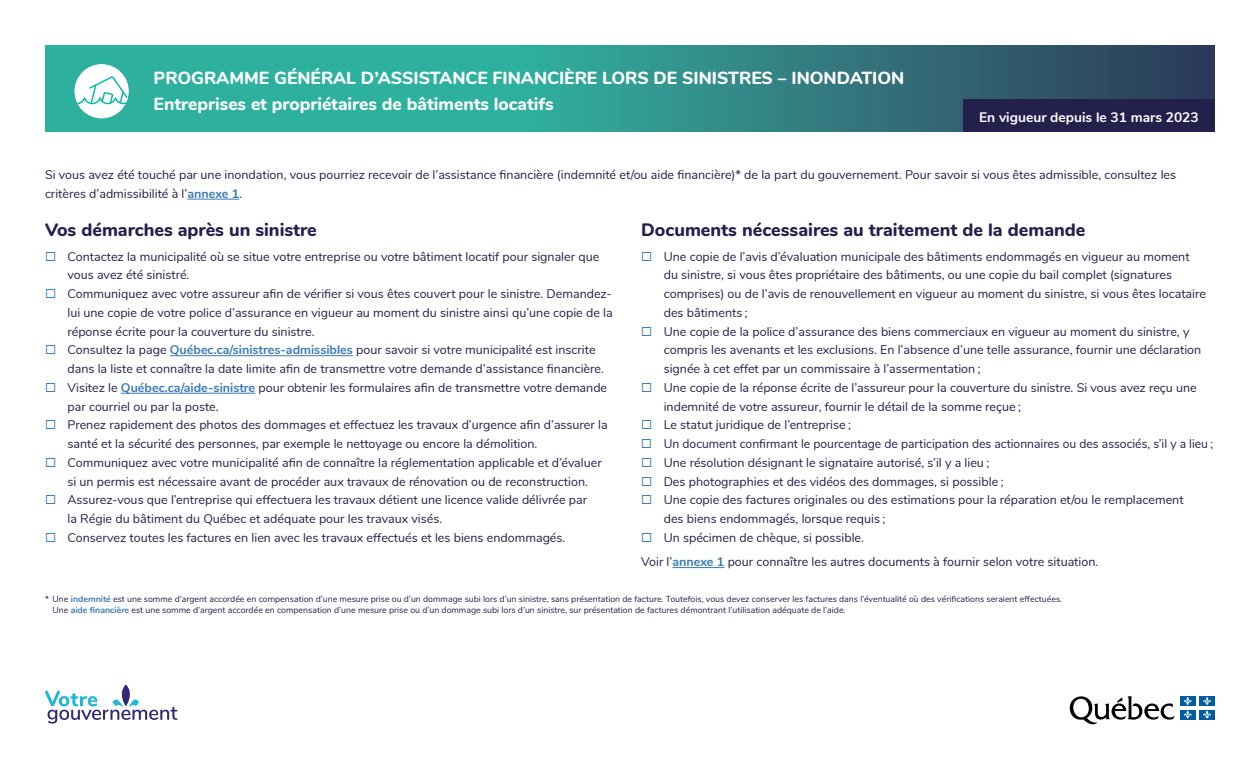
<style>
.page{position:relative;width:1260px;height:765px;background:#fff}
.page>*{position:absolute;margin:0;border:0;box-sizing:border-box;transform-origin:0 0}
.t1{font:800 18px "Nunito";color:#24204c}
.t2{font:800 17.5px/26px "Nunito";color:#fff}
.t3{font:700 13.75px "Nunito";color:#fff}
.t4{font:12.5px/18.8px "Nunito";color:#24204c}
.t5{font:8.75px/11.2px "Nunito";color:#24204c}
.s1{font-weight:700;color:#3b7bb7}
.s2{color:#3b7bb7}
</style>
<div class="page">
<svg style="left:45px;top:46px;width:1170px;height:86px;background:#2f918c"></svg>
<div style="left:74px;top:64px;width:55px;height:54px;background:#fff;border-radius:50%"></div>
<div style="left:963px;top:99px;width:252px;height:33px;background:#24204c"></div>
<hr style="left:187px;top:199px;width:52px;height:1px;background:#3b7bb7">
<svg style="left:1070px;top:696px;width:105px;height:29px"></svg>
<div style="left:1180px;top:696px;width:15px;height:10px;background:#005da1"></div>
<div style="left:1200px;top:696px;width:15px;height:10px;background:#005da1"></div>
<div style="left:1180px;top:710px;width:15px;height:9px;background:#005da1"></div>
<svg style="left:1184px;top:697px;width:8px;height:22px"></svg>
<div style="left:1200px;top:710px;width:15px;height:9px;background:#005da1"></div>
<svg style="left:1203px;top:697px;width:8px;height:22px"></svg>
<svg style="left:45px;top:684px;width:132px;height:40px"></svg>
<svg style="left:77px;top:76px;width:51px;height:28px"></svg>
<hr style="left:170px;top:355px;width:183px;height:1px;background:#3b7bb7">
<hr style="left:121px;top:393px;width:134px;height:1px;background:#3b7bb7">
<hr style="left:672px;top:567px;width:52px;height:1px;background:#3b7bb7">
<h2 class="t2" style="left:154px;top:64px;width:752px">PROGRAMME GÉNÉRAL D’ASSISTANCE FINANCIÈRE LORS DE SINISTRES – INONDATION<br>Entreprises et propriétaires de bâtiments locatifs</h2>
<p class="t3" style="left:979px;top:108px;width:221px">En vigueur depuis le 31 mars 2023</p>
<p class="t4" style="left:45px;top:165px;width:1133px">Si vous avez été touché par une inondation, vous pourriez recevoir de l’assistance financière (indemnité et/ou aide financière)* de la part du gouvernement. Pour savoir si vous êtes admissible, consultez les critères d’admissibilité à l’<span class="s1">annexe 1</span>.</p>
<h1 class="t1" style="left:45px;top:217px;width:273px">Vos démarches après un sinistre</h1>
<p class="t4" style="left:68px;top:246px;width:533px;text-indent:-22px"><span class="s2">◻</span> Contactez la municipalité où se situe votre entreprise ou votre bâtiment locatif pour signaler que vous avez été sinistré.</p>
<p class="t4" style="left:68px;top:284px;width:547px;text-align:justify;text-indent:-22px"><span class="s2">◻</span> Communiquez avec votre assureur afin de vérifier si vous êtes couvert pour le sinistre. Demandez&shy;lui une copie de votre police d’assurance en vigueur au moment du sinistre ainsi qu’une copie de la réponse écrite pour la couverture du sinistre.</p>
<p class="t4" style="left:68px;top:340px;width:538px;text-indent:-22px"><span class="s2">◻</span> Consultez la page <span class="s1">Québec.ca/sinistres-admissibles</span> pour savoir si votre municipalité est inscrite dans la liste et connaître la date limite afin de transmettre votre demande d’assistance financière.</p>
<p class="t4" style="left:68px;top:378px;width:541px;text-indent:-22px"><span class="s2">◻</span> Visitez le <span class="s1">Québec.ca/aide-sinistre</span> pour obtenir les formulaires afin de transmettre votre demande par courriel ou par la poste.</p>
<p class="t4" style="left:68px;top:415px;width:542px;text-indent:-22px"><span class="s2">◻</span> Prenez rapidement des photos des dommages et effectuez les travaux d’urgence afin d’assurer la santé et la sécurité des personnes, par exemple le nettoyage ou encore la démolition.</p>
<p class="t4" style="left:68px;top:453px;width:536px;text-indent:-22px"><span class="s2">◻</span> Communiquez avec votre municipalité afin de connaître la réglementation applicable et d’évaluer si un permis est nécessaire avant de procéder aux travaux de rénovation ou de reconstruction.</p>
<p class="t4" style="left:68px;top:490px;width:521px;text-indent:-22px"><span class="s2">◻</span> Assurez-vous que l’entreprise qui effectuera les travaux détient une licence valide délivrée par la Régie du bâtiment du Québec et adéquate pour les travaux visés.</p>
<p class="t4" style="left:45px;top:528px;width:522px"><span class="s2">◻</span> Conservez toutes les factures en lien avec les travaux effectués et les biens endommagés.</p>
<h1 class="t1" style="left:641px;top:217px;width:446px">Documents nécessaires au traitement de la demande</h1>
<p class="t4" style="left:664px;top:246px;width:544px;text-indent:-22px"><span class="s2">◻</span> Une copie de l’avis d’évaluation municipale des bâtiments endommagés en vigueur au moment du sinistre, si vous êtes propriétaire des bâtiments, ou une copie du bail complet (signatures comprises) ou de l’avis de renouvellement en vigueur au moment du sinistre, si vous êtes locataire des bâtiments ;</p>
<p class="t4" style="left:664px;top:321px;width:539px;text-indent:-22px"><span class="s2">◻</span> Une copie de la police d’assurance des biens commerciaux en vigueur au moment du sinistre, y compris les avenants et les exclusions. En l’absence d’une telle assurance, fournir une déclaration signée à cet effet par un commissaire à l’assermentation ;</p>
<p class="t4" style="left:664px;top:378px;width:535px;text-indent:-22px"><span class="s2">◻</span> Une copie de la réponse écrite de l’assureur pour la couverture du sinistre. Si vous avez reçu une indemnité de votre assureur, fournir le détail de la somme reçue ;</p>
<p class="t4" style="left:641px;top:415px;width:211px"><span class="s2">◻</span> Le statut juridique de l’entreprise ;</p>
<p class="t4" style="left:641px;top:434px;width:574px"><span class="s2">◻</span> Un document confirmant le pourcentage de participation des actionnaires ou des associés, s’il y a lieu ;</p>
<p class="t4" style="left:641px;top:453px;width:350px"><span class="s2">◻</span> Une résolution désignant le signataire autorisé, s’il y a lieu ;</p>
<p class="t4" style="left:641px;top:471px;width:364px"><span class="s2">◻</span> Des photographies et des vidéos des dommages, si possible ;</p>
<p class="t4" style="left:664px;top:490px;width:521px;text-indent:-22px"><span class="s2">◻</span> Une copie des factures originales ou des estimations pour la réparation et/ou le remplacement des biens endommagés, lorsque requis ;</p>
<p class="t4" style="left:641px;top:525px;width:459px;line-height:24.4px"><span class="s2">◻</span> Un spécimen de chèque, si possible.<br>Voir l’<span class="s1">annexe 1</span> pour connaître les autres documents à fournir selon votre situation.</p>
<p class="t5" style="left:52px;top:593px;width:1011px;text-indent:-7px">* Une <span class="s1">indemnité</span> est une somme d’argent accordée en compensation d’une mesure prise ou d’un dommage subi lors d’un sinistre, sans présentation de facture. Toutefois, vous devez conserver les factures dans l’éventualité où des vérifications seraient effectuées.<br>Une <span class="s1">aide financière</span> est une somme d’argent accordée en compensation d’une mesure prise ou d’un dommage subi lors d’un sinistre, sur présentation de factures démontrant l’utilisation adéquate de l’aide.</p>
</div>
